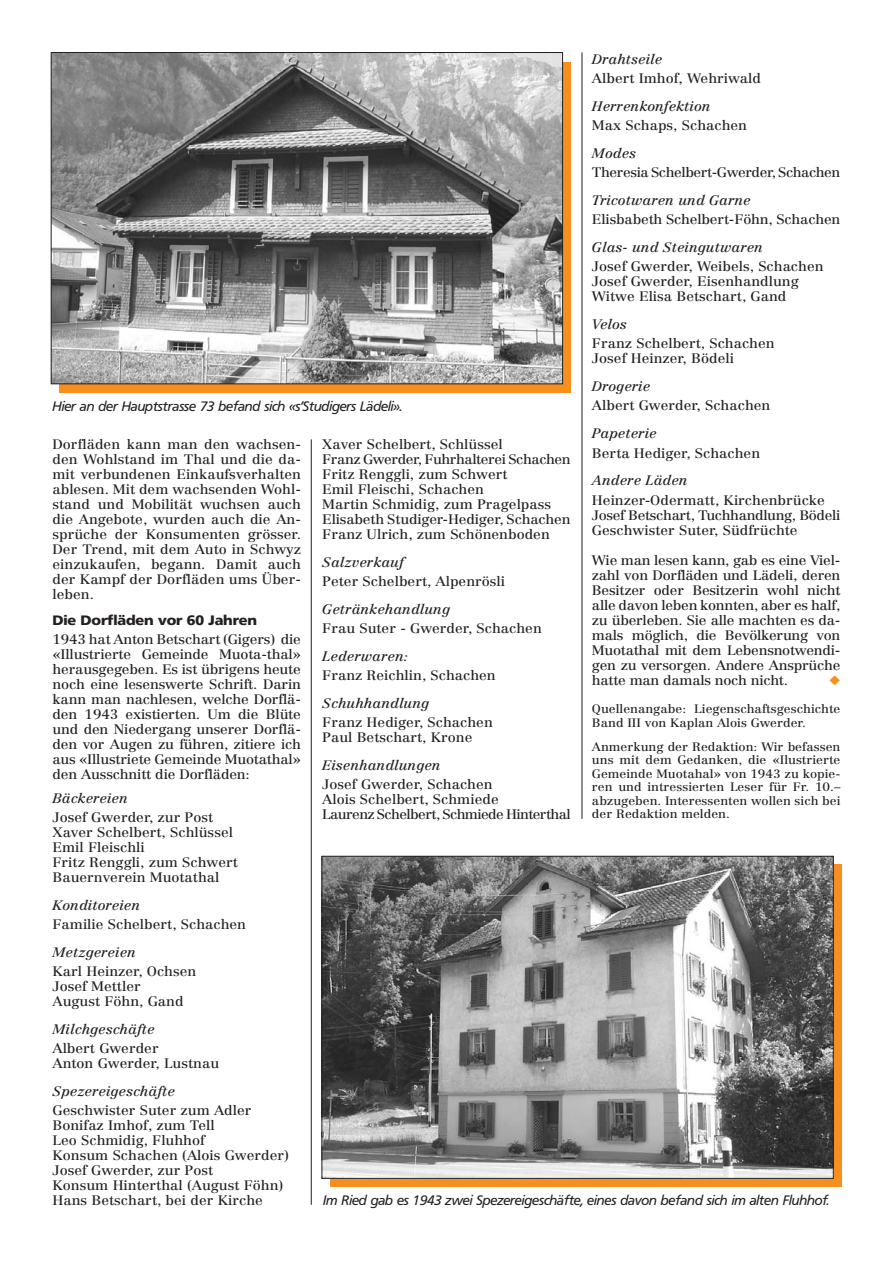
<style>
.page{position:relative;width:893px;height:1263px;background:#fff}
.page>*{position:absolute;margin:0;border:0;box-sizing:border-box;transform-origin:0 0}
.t1{font:13.5px/15px "Centennial";color:#231f20;scale:1.07 1}
.t2{font:italic 13.5px "Centennial";color:#231f20;scale:1.07 1}
.t3{font:italic 13.5px "FR23";color:#231f20}
.t4{font:13.5px "Centennial";letter-spacing:-.03em;color:#231f20;scale:1.07 1}
.t5{font:700 13.5px "FR23";color:#231f20;scale:1.07 1}
.t6{font:12px/13.5px "Centennial";color:#231f20;scale:1.07 1}
</style>
<div class="page">
<svg style="left:60px;top:62px;width:511px;height:330px;background:#dc8c34"></svg>
<img style="left:53px;top:54px;width:508px;height:328px">
<div style="left:330px;top:864px;width:512px;height:323px;background:#f78f1e"></div>
<img style="left:324px;top:858px;width:507px;height:318px">
<div style="left:322px;top:856px;width:511px;height:322px;border:1px solid #231f20"></div>
<hr style="left:311px;top:439px;width:1px;height:766px;background:#231f20">
<hr style="left:582px;top:52px;width:1px;height:767px;background:#231f20">
<p class="t2" style="left:592px;top:54px;width:67px">Drahtseile</p>
<p class="t1" style="left:592px;top:72px;width:159px">Albert Imhof, Wehriwald</p>
<p class="t2" style="left:592px;top:101px;width:112px">Herrenkonfektion</p>
<p class="t1" style="left:592px;top:119px;width:146px">Max Schaps, Schachen</p>
<p class="t2" style="left:592px;top:148px;width:43px">Modes</p>
<p class="t4" style="left:592px;top:167px;width:234px">Theresia Schelbert-Gwerder, Schachen</p>
<p class="t2" style="left:592px;top:195px;width:150px">Tricotwaren und Garne</p>
<p class="t1" style="left:592px;top:213px;width:234px">Elisbabeth Schelbert-Föhn, Schachen</p>
<p class="t2" style="left:592px;top:242px;width:161px">Glas- und Steingutwaren</p>
<p class="t1" style="left:592px;top:260px;width:218px">Josef Gwerder, Weibels, Schachen<br>Josef Gwerder, Eisenhandlung<br>Witwe Elisa Betschart, Gand</p>
<p class="t2" style="left:592px;top:319px;width:34px">Velos</p>
<p class="t1" style="left:592px;top:337px;width:172px">Franz Schelbert, Schachen<br>Josef Heinzer, Bödeli</p>
<p class="t2" style="left:592px;top:381px;width:56px">Drogerie</p>
<p class="t1" style="left:592px;top:399px;width:168px">Albert Gwerder, Schachen</p>
<p class="t2" style="left:592px;top:428px;width:62px">Papeterie</p>
<p class="t1" style="left:592px;top:446px;width:159px">Berta Hediger, Schachen</p>
<p class="t2" style="left:592px;top:475px;width:91px">Andere Läden</p>
<p class="t1" style="left:592px;top:493px;width:234px">Heinzer-Odermatt, Kirchenbrücke<br>Josef Betschart, Tuchhandlung, Bödeli<br>Geschwister Suter, Südfrüchte</p>
<p class="t1" style="left:592px;top:553px;width:234px;text-align:justify">Wie man lesen kann, gab es eine Viel&shy;zahl von Dorfläden und Lädeli, deren Besitzer oder Besitzerin wohl nicht alle davon leben konnten, aber es half, zu überleben. Sie alle machten es da&shy;mals möglich, die Bevölkerung von Muotathal mit dem Lebensnotwendi&shy;gen zu versorgen. Andere Ansprüche hatte man damals noch nicht.</p>
<p class="t6" style="left:592px;top:703px;width:234px">Quellenangabe: Liegenschaftsgeschichte<br>Band III von Kaplan Alois Gwerder.</p>
<p class="t6" style="left:592px;top:741px;width:234px;text-align:justify">Anmerkung der Redaktion: Wir befassen uns mit dem Gedanken, die «Ilustrierte Gemeinde Muotahal» von 1943 zu kopie&shy;ren und intressierten Leser für Fr. 10.– abzugeben. Interessenten wollen sich bei der Redaktion melden.</p>
<p class="t3" style="left:53px;top:401px;width:351px">Hier an der Hauptstrasse 73 befand sich «s’Studigers Lädeli».</p>
<p class="t1" style="left:53px;top:438px;width:234px;text-align:justify">Dorfläden kann man den wachsen&shy;den Wohlstand im Thal und die da&shy;mit verbundenen Einkaufsverhalten ablesen. Mit dem wachsenden Wohl&shy;stand und Mobilität wuchsen auch die Angebote, wurden auch die An&shy;sprüche der Konsumenten grösser.<br>Der Trend, mit dem Auto in Schwyz einzukaufen, begann. Damit auch der Kampf der Dorfläden ums Über&shy;leben.</p>
<p class="t5" style="left:53px;top:615px;width:193px">Die Dorfläden vor 60 Jahren</p>
<p class="t1" style="left:53px;top:633px;width:234px;text-align:justify">1943 hat Anton Betschart (Gigers) die «Illustrierte Gemeinde Muota-thal» herausgegeben. Es ist übrigens heute noch eine lesenswerte Schrift. Darin kann man nachlesen, welche Dorflä&shy;den 1943 existierten. Um die Blüte und den Niedergang unserer Dorflä&shy;den vor Augen zu führen, zitiere ich aus «Illustriete Gemeinde Muotathal» den Ausschnitt die Dorfläden:</p>
<p class="t2" style="left:53px;top:793px;width:72px">Bäckereien</p>
<p class="t1" style="left:53px;top:811px;width:175px">Josef Gwerder, zur Post<br>Xaver Schelbert, Schlüssel<br>Emil Fleischli<br>Fritz Renggli, zum Schwert<br>Bauernverein Muotathal</p>
<p class="t2" style="left:53px;top:900px;width:83px">Konditoreien</p>
<p class="t1" style="left:53px;top:918px;width:182px">Familie Schelbert, Schachen</p>
<p class="t2" style="left:53px;top:947px;width:80px">Metzgereien</p>
<p class="t1" style="left:53px;top:965px;width:136px">Karl Heinzer, Ochsen<br>Josef Mettler<br>August Föhn, Gand</p>
<p class="t2" style="left:53px;top:1024px;width:97px">Milchgeschäfte</p>
<p class="t1" style="left:53px;top:1042px;width:157px">Albert Gwerder<br>Anton Gwerder, Lustnau</p>
<p class="t2" style="left:53px;top:1086px;width:116px">Spezereigeschäfte</p>
<p class="t1" style="left:53px;top:1104px;width:222px">Geschwister Suter zum Adler<br>Bonifaz Imhof, zum Tell<br>Leo Schmidig, Fluhhof<br>Konsum Schachen (Alois Gwerder)<br>Josef Gwerder, zur Post<br>Konsum Hinterthal (August Föhn)<br>Hans Betschart, bei der Kirche</p>
<p class="t1" style="left:322px;top:438px;width:234px">Xaver Schelbert, Schlüssel<br>Franz Gwerder, Fuhrhalterei Schachen<br>Fritz Renggli, zum Schwert<br>Emil Fleischi, Schachen<br>Martin Schmidig, zum Pragelpass<br>Elisabeth Studiger-Hediger, Schachen<br>Franz Ulrich, zum Schönenboden</p>
<p class="t2" style="left:322px;top:557px;width:78px">Salzverkauf</p>
<p class="t1" style="left:322px;top:575px;width:172px">Peter Schelbert, Alpenrösli</p>
<p class="t2" style="left:322px;top:604px;width:121px">Getränkehandlung</p>
<p class="t1" style="left:322px;top:622px;width:207px">Frau Suter - Gwerder, Schachen</p>
<p class="t2" style="left:322px;top:651px;width:82px">Lederwaren:</p>
<p class="t1" style="left:322px;top:669px;width:164px">Franz Reichlin, Schachen</p>
<p class="t2" style="left:322px;top:698px;width:101px">Schuhhandlung</p>
<p class="t1" style="left:322px;top:716px;width:161px">Franz Hediger, Schachen<br>Paul Betschart, Krone</p>
<p class="t2" style="left:322px;top:760px;width:112px">Eisenhandlungen</p>
<p class="t1" style="left:322px;top:778px;width:234px">Josef Gwerder, Schachen<br>Alois Schelbert, Schmiede<br>Laurenz Schelbert, Schmiede Hinterthal</p>
<p class="t3" style="left:323px;top:1195px;width:508px">Im Ried gab es 1943 zwei Spezereigeschäfte, eines davon befand sich im alten Fluhhof.</p>
</div>
